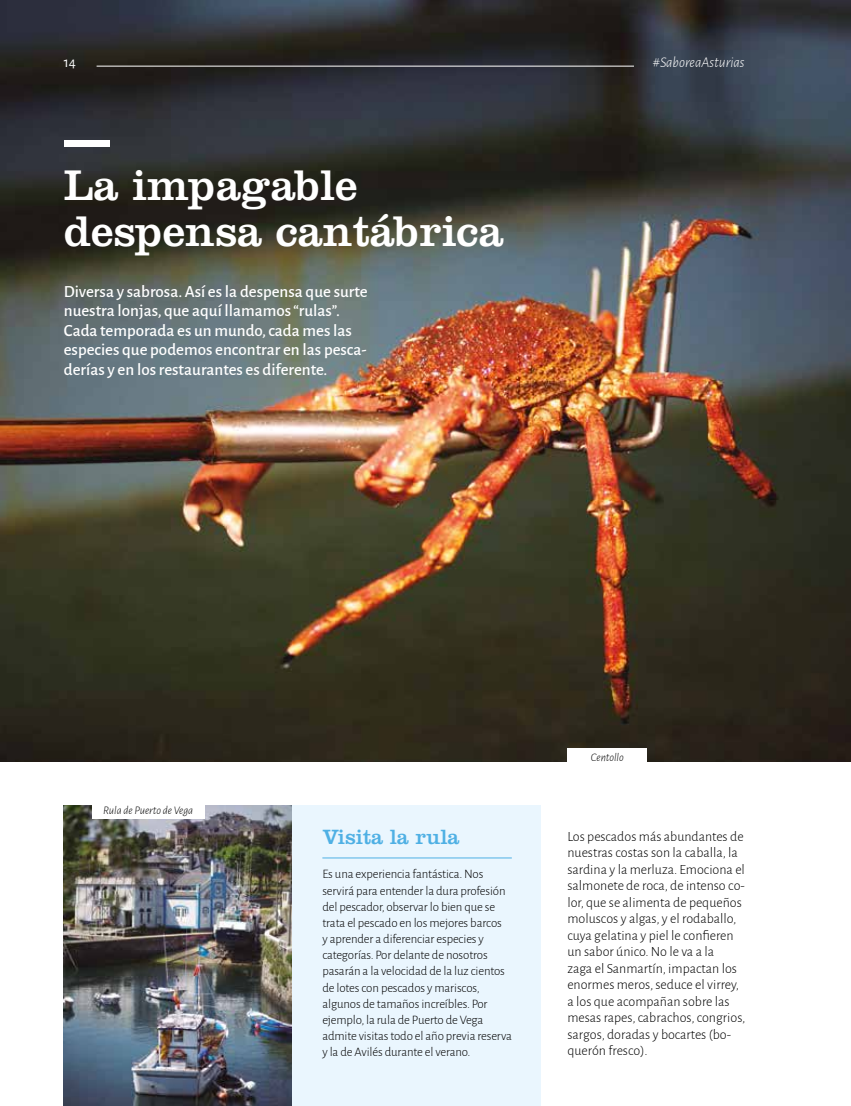
<style>
.page{position:relative;width:851px;height:1106px;background:#fff}
.page>*{position:absolute;margin:0;border:0;box-sizing:border-box;transform-origin:0 0}
.t1{font:44.55px/46.2px "Clarendon LT Std";color:#fff}
.t2{font:21.45px "Clarendon LT Std";color:#4fb0e4}
.t3{font:500 17.1px/19.5px "Alegreya Sans";color:#fff}
.t4{font:italic 300 14.85px "Alegreya Sans";color:#fff}
.t5{font:14.85px "Alegreya Sans";color:#fff}
.t6{font:300 14.1px/16.5px "Alegreya Sans";color:#000}
.t7{font:300 12.9px/16.2px "Alegreya Sans";letter-spacing:-.01em;color:#000}
.t8{font:italic 300 11.55px "Alegreya Sans";color:#000}
</style>
<div class="page">
<img style="left:0;top:0;width:850px;height:761px">
<div style="left:64px;top:140px;width:46px;height:7px;background:#fff"></div>
<div style="left:567px;top:748px;width:80px;height:14px;background:#fff"></div>
<hr style="left:97px;top:66px;width:537px;height:1px;background:#fff">
<div style="left:234px;top:805px;width:306px;height:301px;background:#eaf6fe"></div>
<hr style="left:322px;top:857px;width:189px;height:1px;background:#4fb0e4">
<img style="left:64px;top:805px;width:227px;height:301px">
<div style="left:92px;top:803px;width:113px;height:16px;background:#fff"></div>
<p class="t5" style="left:64px;top:52px;width:14px">14</p>
<p class="t4" style="left:652px;top:52px;width:93px">#SaboreaAsturias</p>
<h1 class="t1" style="left:64px;top:162px;width:441px">La impagable despensa cantábrica</h1>
<h3 class="t3" style="left:64px;top:280px;width:305px">Diversa y sabrosa. Así es la despensa que surte nuestra lonjas, que aquí llamamos “rulas”.<br>Cada temporada es un mundo, cada mes las especies que podemos encontrar en las pesca&shy;derías y en los restaurantes es diferente.</h3>
<p class="t8" style="left:103px;top:803px;width:91px">Rula de Puerto de Vega</p>
<h2 class="t2" style="left:322px;top:823px;width:139px">Visita la rula</h2>
<p class="t7" style="left:322px;top:865px;width:191px">Es una experiencia fantástica. Nos servirá para entender la dura profesión del pescador, observar lo bien que se trata el pescado en los mejores barcos<br>y aprender a diferenciar especies y categorías. Por delante de nosotros pasarán a la velocidad de la luz cientos de lotes con pescados y mariscos, algunos de tamaños increíbles. Por ejemplo, la rula de Puerto de Vega admite visitas todo el año previa reserva y la de Avilés durante el verano.</p>
<p class="t8" style="left:591px;top:750px;width:34px">Centollo</p>
<p class="t6" style="left:567px;top:827px;width:179px">Los pescados más abundantes de nuestras costas son la caballa, la sardina y la merluza. Emociona el salmonete de roca, de intenso co&shy;lor, que se alimenta de pequeños moluscos y algas, y el rodaballo, cuya gelatina y piel le confieren un sabor único. No le va a la<br>zaga el Sanmartín, impactan los enormes meros, seduce el virrey, a los que acompañan sobre las mesas rapes, cabrachos, congrios, sargos, doradas y bocartes (bo&shy;querón fresco).</p>
</div>
